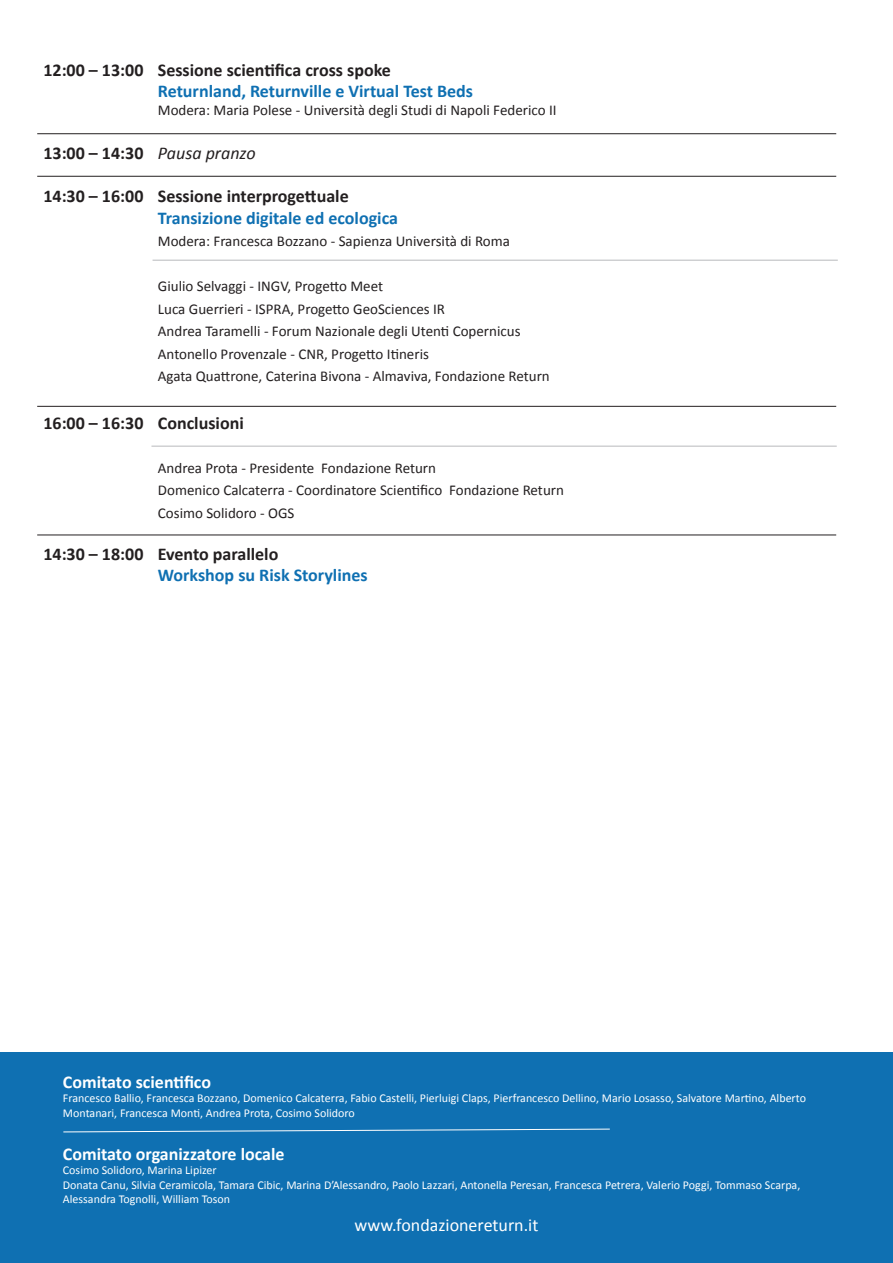
<style>
.page{position:relative;width:893px;height:1263px;background:#fff}
.page>*{position:absolute;margin:0;border:0;box-sizing:border-box;transform-origin:0 0}
.t1{font:700 18px "Calibri";color:#231f20}
.t2{font:700 18px "Calibri";color:#0f70b2}
.t3{font:700 18px "Calibri";color:#fff}
.t4{font:18px "Calibri";color:#fff}
.t5{font:italic 18px "Calibri";color:#231f20}
.t6{font:15px "Calibri";color:#231f20}
.t7{font:12px/14.4px "Calibri";color:#fff}
</style>
<div class="page">
<hr style="left:37px;top:133px;width:799px;height:1px;background:#231f20">
<hr style="left:37px;top:176px;width:799px;height:1px;background:#231f20">
<hr style="left:37px;top:406px;width:799px;height:1px;background:#231f20">
<hr style="left:37px;top:535px;width:799px;height:1px;background:#231f20">
<hr style="left:153px;top:260px;width:685px;height:1px;background:#b8b9bc">
<hr style="left:151px;top:446px;width:686px;height:1px;background:#b8b9bc">
<div style="left:0;top:1053px;width:893px;height:210px;background:#0f70b2"></div>
<svg style="left:63px;top:1128px;width:547px;height:5px"></svg>
<p class="t1" style="left:43px;top:58px;width:102px">12:00 – 13:00</p>
<p class="t1" style="left:158px;top:58px;width:234px">Sessione scientifica cross spoke</p>
<p class="t2" style="left:158px;top:80px;width:317px">Returnland, Returnville e Virtual Test Beds</p>
<p class="t6" style="left:158px;top:101px;width:400px">Modera: Maria Polese - Università degli Studi di Napoli Federico II</p>
<p class="t1" style="left:43px;top:141px;width:102px">13:00 – 14:30</p>
<p class="t5" style="left:158px;top:141px;width:99px">Pausa pranzo</p>
<p class="t1" style="left:43px;top:185px;width:102px">14:30 – 16:00</p>
<p class="t1" style="left:158px;top:185px;width:192px">Sessione interprogettuale</p>
<p class="t2" style="left:158px;top:206px;width:242px">Transizione digitale ed ecologica</p>
<p class="t6" style="left:158px;top:232px;width:354px">Modera: Francesca Bozzano - Sapienza Università di Roma</p>
<p class="t6" style="left:158px;top:277px;width:227px">Giulio Selvaggi - INGV, Progetto Meet</p>
<p class="t6" style="left:158px;top:299px;width:289px">Luca Guerrieri - ISPRA, Progetto GeoSciences IR</p>
<p class="t6" style="left:158px;top:322px;width:364px">Andrea Taramelli - Forum Nazionale degli Utenti Copernicus</p>
<p class="t6" style="left:158px;top:344px;width:273px">Antonello Provenzale - CNR, Progetto Itineris</p>
<p class="t6" style="left:158px;top:367px;width:393px">Agata Quattrone, Caterina Bivona - Almaviva, Fondazione Return</p>
<p class="t1" style="left:43px;top:411px;width:102px">16:00 – 16:30</p>
<p class="t1" style="left:158px;top:411px;width:87px">Conclusioni</p>
<p class="t6" style="left:158px;top:458px;width:280px">Andrea Prota - Presidente Fondazione Return</p>
<p class="t6" style="left:158px;top:481px;width:408px">Domenico Calcaterra - Coordinatore Scientifico Fondazione Return</p>
<p class="t6" style="left:158px;top:503px;width:138px">Cosimo Solidoro - OGS</p>
<p class="t1" style="left:43px;top:542px;width:102px">14:30 – 18:00</p>
<p class="t1" style="left:158px;top:542px;width:122px">Evento parallelo</p>
<p class="t2" style="left:158px;top:564px;width:211px">Workshop su Risk Storylines</p>
<p class="t3" style="left:63px;top:1070px;width:150px">Comitato scientifico</p>
<p class="t7" style="left:63px;top:1091px;width:745px">Francesco Ballio, Francesca Bozzano, Domenico Calcaterra, Fabio Castelli, Pierluigi Claps, Pierfrancesco Dellino, Mario Losasso, Salvatore Martino, Alberto<br>Montanari, Francesca Monti, Andrea Prota, Cosimo Solidoro</p>
<p class="t3" style="left:63px;top:1142px;width:223px">Comitato organizzatore locale</p>
<p class="t7" style="left:63px;top:1163px;width:155px">Cosimo Solidoro, Marina Lipizer</p>
<p class="t7" style="left:63px;top:1177px;width:739px">Donata Canu, Silvia Ceramicola, Tamara Cibic, Marina D’Alessandro, Paolo Lazzari, Antonella Peresan, Francesca Petrera, Valerio Poggi, Tommaso Scarpa,<br>Alessandra Tognolli, William Toson</p>
<p class="t4" style="left:355px;top:1213px;width:185px">www.fondazionereturn.it</p>
</div>
